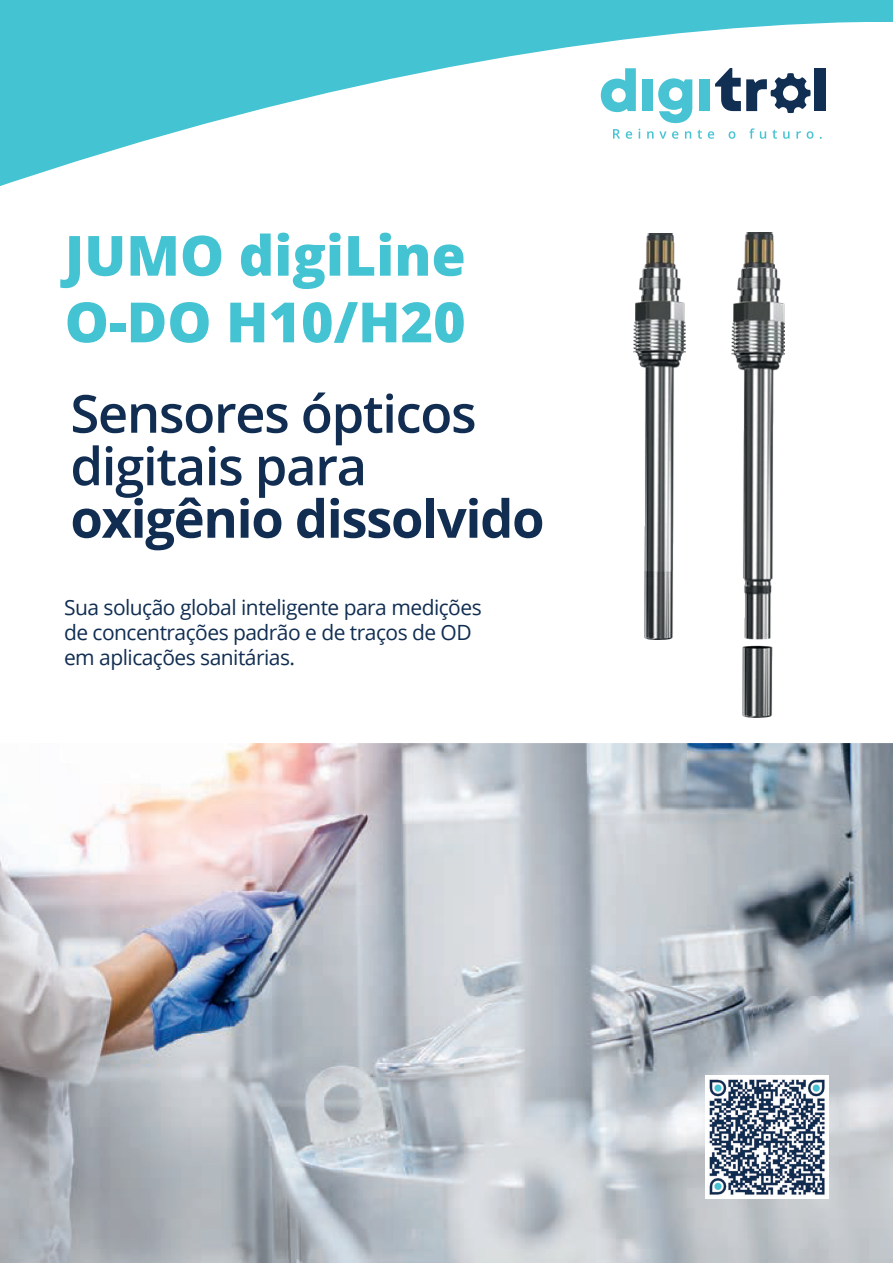
<style>
.page{position:relative;width:893px;height:1263px;background:#fff}
.page>*{position:absolute;margin:0;border:0;box-sizing:border-box;transform-origin:0 0}
.t1{font:800 55.5px/66.6px "Open Sans";color:#44c3d3}
.t2{font:600 52.5px/52.5px "Open Sans";letter-spacing:-.025em;color:#112e52}
.t3{font:700 52.5px "Open Sans";letter-spacing:-.025em;color:#112e52}
.t4{font:21px/25.2px "Open Sans";letter-spacing:-.025em;color:#112e52}
</style>
<div class="page">
<img style="left:731px;top:232px;width:54px;height:486px">
<img style="left:633px;top:233px;width:52px;height:407px">
<img style="left:0;top:744px;width:893px;height:519px">
<svg style="left:0;top:0;width:893px;height:186px"></svg>
<svg style="left:613px;top:129px;width:7px;height:10px"></svg>
<svg style="left:626px;top:131px;width:6px;height:8px"></svg>
<svg style="left:647px;top:131px;width:6px;height:8px"></svg>
<svg style="left:659px;top:131px;width:7px;height:8px"></svg>
<svg style="left:672px;top:131px;width:6px;height:8px"></svg>
<svg style="left:685px;top:131px;width:6px;height:8px"></svg>
<svg style="left:697px;top:130px;width:5px;height:9px"></svg>
<svg style="left:708px;top:131px;width:6px;height:8px"></svg>
<svg style="left:729px;top:131px;width:6px;height:8px"></svg>
<svg style="left:749px;top:128px;width:17px;height:11px"></svg>
<svg style="left:772px;top:130px;width:5px;height:9px"></svg>
<svg style="left:783px;top:131px;width:6px;height:8px"></svg>
<svg style="left:796px;top:131px;width:5px;height:8px"></svg>
<svg style="left:807px;top:131px;width:6px;height:8px"></svg>
<svg style="left:601px;top:68px;width:35px;height:44px"></svg>
<div style="left:642px;top:79px;width:11px;height:32px;background:#47c3d3"></div>
<svg style="left:658px;top:78px;width:34px;height:45px"></svg>
<div style="left:699px;top:79px;width:11px;height:32px;background:#47c3d3"></div>
<div style="left:814px;top:68px;width:12px;height:43px;background:#112e53"></div>
<svg style="left:715px;top:68px;width:95px;height:45px"></svg>
<img style="left:705px;top:1076px;width:123px;height:123px">
<div style="left:686px;top:0;width:207px;height:21px;background:#44c3d3"></div>
<h1 class="t1" style="left:65px;top:219px;width:403px">JUMO digiLine<br>O-DO H10/H20</h1>
<h2 class="t2" style="left:70px;top:386px;width:408px">Sensores ópticos digitais para</h2>
<h2 class="t3" style="left:70px;top:482px;width:476px">oxigênio dissolvido</h2>
<p class="t4" style="left:64px;top:594px;width:419px">Sua solução global inteligente para medições de concentrações padrão e de traços de OD em aplicações sanitárias.</p>
</div>
